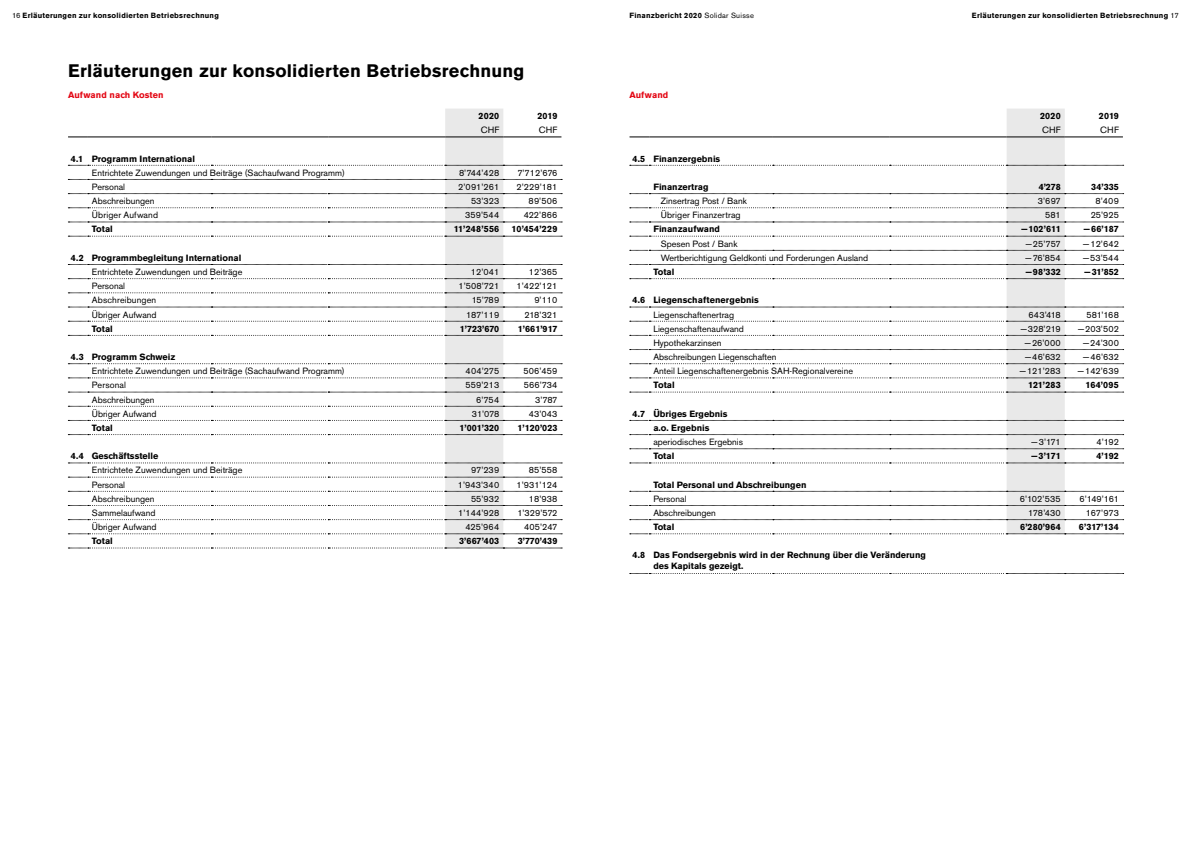
<style>
.page{position:relative;width:1191px;height:842px;background:#fff}
.page>*{position:absolute;margin:0;border:0;box-sizing:border-box;transform-origin:0 0}
.t1{font:700 18px "Akzidenz Grotesk BE";letter-spacing:.015em;color:#000}
.t2{font:9px "Akzidenz Grotesk BE";color:#000}
.t3{font:700 9px/14.2px "Akzidenz Grotesk BE";color:#000;text-align:center}
.t4{font:700 9px "Akzidenz Grotesk BE";letter-spacing:.01em;color:#e30613}
.t5{font:700 7.5px "Akzidenz Grotesk BE";letter-spacing:.035em;color:#000}
.s1{font-weight:400}
</style>
<div class="page">
<svg style="left:68px;top:109px;width:494px;height:440px"></svg>
<svg style="left:630px;top:573px;width:493px;height:1px"></svg>
<svg style="left:629px;top:109px;width:494px;height:426px"></svg>
<p class="t5" style="left:12px;top:11px;width:208px"><span class="s1">16</span> Erläuterungen zur konsolidierten Betriebsrechnung</p>
<p class="t5" style="left:629px;top:11px;width:126px">Finanzbericht 2020 <span class="s1">Solidar Suisse</span></p>
<p class="t5" style="left:971px;top:11px;width:209px">Erläuterungen zur konsolidierten Betriebsrechnung <span class="s1">17</span></p>
<h1 class="t1" style="left:68px;top:60px;width:458px">Erläuterungen zur konsolidierten Betriebsrechnung</h1>
<p class="t4" style="left:68px;top:89px;width:97px">Aufwand nach Kosten</p>
<p class="t4" style="left:629px;top:89px;width:40px">Aufwand</p>
<p class="t3" style="left:478px;top:109px;width:22px">2020</p>
<p class="t3" style="left:537px;top:109px;width:22px">2019</p>
<p class="t2" style="left:481px;top:125px;width:20px">CHF</p>
<p class="t2" style="left:539px;top:125px;width:20px">CHF</p>
<p class="t3" style="left:1040px;top:109px;width:22px">2020</p>
<p class="t3" style="left:1098px;top:109px;width:22px">2019</p>
<p class="t2" style="left:1042px;top:125px;width:20px">CHF</p>
<p class="t2" style="left:1100px;top:125px;width:20px">CHF</p>
<p class="t3" style="left:71px;top:151px;width:126px">4.1 Programm International</p>
<p class="t2" style="left:92px;top:167px;width:254px">Entrichtete Zuwendungen und Beiträge (Sachaufwand Programm)</p>
<p class="t2" style="left:459px;top:167px;width:42px">8’744’428</p>
<p class="t2" style="left:517px;top:167px;width:42px">7’712’676</p>
<p class="t2" style="left:92px;top:181px;width:35px">Personal</p>
<p class="t2" style="left:458px;top:181px;width:43px">2’091’261</p>
<p class="t2" style="left:516px;top:181px;width:42px">2’229’181</p>
<p class="t2" style="left:92px;top:196px;width:64px">Abschreibungen</p>
<p class="t2" style="left:471px;top:196px;width:30px">53’323</p>
<p class="t2" style="left:528px;top:196px;width:30px">89’506</p>
<p class="t2" style="left:92px;top:210px;width:68px">Übriger Aufwand</p>
<p class="t2" style="left:465px;top:210px;width:36px">359’544</p>
<p class="t2" style="left:523px;top:210px;width:35px">422’866</p>
<p class="t3" style="left:92px;top:222px;width:23px">Total</p>
<p class="t3" style="left:454px;top:222px;width:47px">11’248’556</p>
<p class="t3" style="left:511px;top:222px;width:47px">10’454’229</p>
<p class="t3" style="left:71px;top:251px;width:172px">4.2 Programmbegleitung International</p>
<p class="t2" style="left:92px;top:266px;width:152px">Entrichtete Zuwendungen und Beiträge</p>
<p class="t2" style="left:471px;top:266px;width:30px">12’041</p>
<p class="t2" style="left:529px;top:266px;width:30px">12’365</p>
<p class="t2" style="left:92px;top:281px;width:35px">Personal</p>
<p class="t2" style="left:458px;top:281px;width:42px">1’508’721</p>
<p class="t2" style="left:516px;top:281px;width:42px">1’422’121</p>
<p class="t2" style="left:92px;top:295px;width:66px">Abschreibungen</p>
<p class="t2" style="left:472px;top:295px;width:29px">15’789</p>
<p class="t2" style="left:534px;top:295px;width:25px">9’110</p>
<p class="t2" style="left:92px;top:309px;width:66px">Übriger Aufwand</p>
<p class="t2" style="left:466px;top:309px;width:35px">187’119</p>
<p class="t2" style="left:524px;top:309px;width:34px">218’321</p>
<p class="t3" style="left:92px;top:322px;width:23px">Total</p>
<p class="t3" style="left:460px;top:322px;width:41px">1’723’670</p>
<p class="t3" style="left:518px;top:322px;width:41px">1’661’917</p>
<p class="t3" style="left:71px;top:350px;width:106px">4.3 Programm Schweiz</p>
<p class="t2" style="left:92px;top:366px;width:254px">Entrichtete Zuwendungen und Beiträge (Sachaufwand Programm)</p>
<p class="t2" style="left:465px;top:366px;width:35px">404’275</p>
<p class="t2" style="left:523px;top:366px;width:36px">506’459</p>
<p class="t2" style="left:92px;top:380px;width:36px">Personal</p>
<p class="t2" style="left:465px;top:380px;width:35px">559’213</p>
<p class="t2" style="left:524px;top:380px;width:35px">566’734</p>
<p class="t2" style="left:92px;top:394px;width:64px">Abschreibungen</p>
<p class="t2" style="left:476px;top:394px;width:25px">6’754</p>
<p class="t2" style="left:535px;top:394px;width:24px">3’787</p>
<p class="t2" style="left:92px;top:408px;width:66px">Übriger Aufwand</p>
<p class="t2" style="left:472px;top:408px;width:29px">31’078</p>
<p class="t2" style="left:529px;top:408px;width:30px">43’043</p>
<p class="t3" style="left:92px;top:421px;width:23px">Total</p>
<p class="t3" style="left:459px;top:421px;width:41px">1’001’320</p>
<p class="t3" style="left:517px;top:421px;width:41px">1’120’023</p>
<p class="t3" style="left:71px;top:449px;width:89px">4.4 Geschäftsstelle</p>
<p class="t2" style="left:92px;top:465px;width:152px">Entrichtete Zuwendungen und Beiträge</p>
<p class="t2" style="left:471px;top:465px;width:30px">97’239</p>
<p class="t2" style="left:529px;top:465px;width:30px">85’558</p>
<p class="t2" style="left:92px;top:479px;width:35px">Personal</p>
<p class="t2" style="left:458px;top:479px;width:43px">1’943’340</p>
<p class="t2" style="left:516px;top:479px;width:42px">1’931’124</p>
<p class="t2" style="left:92px;top:493px;width:64px">Abschreibungen</p>
<p class="t2" style="left:471px;top:493px;width:30px">55’932</p>
<p class="t2" style="left:529px;top:493px;width:30px">18’938</p>
<p class="t2" style="left:92px;top:507px;width:65px">Sammelaufwand</p>
<p class="t2" style="left:458px;top:507px;width:43px">1’144’928</p>
<p class="t2" style="left:517px;top:507px;width:42px">1’329’572</p>
<p class="t2" style="left:92px;top:522px;width:66px">Übriger Aufwand</p>
<p class="t2" style="left:465px;top:522px;width:35px">425’964</p>
<p class="t2" style="left:524px;top:522px;width:35px">405’247</p>
<p class="t3" style="left:92px;top:534px;width:23px">Total</p>
<p class="t3" style="left:459px;top:534px;width:42px">3’667’403</p>
<p class="t3" style="left:518px;top:534px;width:41px">3’770’439</p>
<p class="t3" style="left:632px;top:151px;width:89px">4.5 Finanzergebnis</p>
<p class="t3" style="left:653px;top:180px;width:57px">Finanzertrag</p>
<p class="t3" style="left:1038px;top:180px;width:24px">4’278</p>
<p class="t3" style="left:1091px;top:180px;width:29px">34’335</p>
<p class="t2" style="left:660px;top:196px;width:88px">Zinsertrag Post / Bank</p>
<p class="t2" style="left:1038px;top:196px;width:24px">3’697</p>
<p class="t2" style="left:1095px;top:196px;width:25px">8’409</p>
<p class="t2" style="left:660px;top:210px;width:81px">Übriger Finanzertrag</p>
<p class="t2" style="left:1045px;top:210px;width:17px">581</p>
<p class="t2" style="left:1090px;top:210px;width:30px">25’925</p>
<p class="t3" style="left:653px;top:222px;width:68px">Finanzaufwand</p>
<p class="t3" style="left:1021px;top:222px;width:41px">−102’611</p>
<p class="t3" style="left:1084px;top:222px;width:36px">−66’187</p>
<p class="t2" style="left:660px;top:238px;width:78px">Spesen Post / Bank</p>
<p class="t2" style="left:1025px;top:238px;width:37px">−25’757</p>
<p class="t2" style="left:1083px;top:238px;width:37px">−12’642</p>
<p class="t2" style="left:660px;top:252px;width:209px">Wertberichtigung Geldkonti und Forderungen Ausland</p>
<p class="t2" style="left:1025px;top:252px;width:37px">−76’854</p>
<p class="t2" style="left:1083px;top:252px;width:37px">−53’544</p>
<p class="t3" style="left:653px;top:265px;width:23px">Total</p>
<p class="t3" style="left:1025px;top:265px;width:36px">−98’332</p>
<p class="t3" style="left:1084px;top:265px;width:36px">−31’852</p>
<p class="t3" style="left:632px;top:293px;width:128px">4.6 Liegenschaftenergebnis</p>
<p class="t2" style="left:653px;top:309px;width:82px">Liegenschaftenertrag</p>
<p class="t2" style="left:1028px;top:309px;width:34px">643’418</p>
<p class="t2" style="left:1086px;top:309px;width:34px">581’168</p>
<p class="t2" style="left:653px;top:323px;width:92px">Liegenschaftenaufwand</p>
<p class="t2" style="left:1020px;top:323px;width:42px">−328’219</p>
<p class="t2" style="left:1078px;top:323px;width:42px">−203’502</p>
<p class="t2" style="left:653px;top:337px;width:70px">Hypothekarzinsen</p>
<p class="t2" style="left:1025px;top:337px;width:37px">−26’000</p>
<p class="t2" style="left:1083px;top:337px;width:37px">−24’300</p>
<p class="t2" style="left:653px;top:352px;width:125px">Abschreibungen Liegenschaften</p>
<p class="t2" style="left:1025px;top:352px;width:37px">−46’632</p>
<p class="t2" style="left:1083px;top:352px;width:37px">−46’632</p>
<p class="t2" style="left:653px;top:366px;width:201px">Anteil Liegenschaftenergebnis SAH-Regionalvereine</p>
<p class="t2" style="left:1020px;top:366px;width:42px">−121’283</p>
<p class="t2" style="left:1078px;top:366px;width:42px">−142’639</p>
<p class="t3" style="left:653px;top:378px;width:23px">Total</p>
<p class="t3" style="left:1028px;top:378px;width:34px">121’283</p>
<p class="t3" style="left:1085px;top:378px;width:35px">164’095</p>
<p class="t3" style="left:632px;top:407px;width:97px">4.7 Übriges Ergebnis a.o. Ergebnis</p>
<p class="t2" style="left:653px;top:437px;width:91px">aperiodisches Ergebnis</p>
<p class="t2" style="left:1031px;top:437px;width:31px">−3’171</p>
<p class="t2" style="left:1096px;top:437px;width:24px">4’192</p>
<p class="t3" style="left:653px;top:449px;width:23px">Total</p>
<p class="t3" style="left:1031px;top:449px;width:31px">−3’171</p>
<p class="t3" style="left:1096px;top:449px;width:24px">4’192</p>
<p class="t3" style="left:653px;top:477px;width:155px">Total Personal und Abschreibungen</p>
<p class="t2" style="left:653px;top:493px;width:35px">Personal</p>
<p class="t2" style="left:1020px;top:493px;width:42px">6’102’535</p>
<p class="t2" style="left:1079px;top:493px;width:41px">6’149’161</p>
<p class="t2" style="left:653px;top:507px;width:64px">Abschreibungen</p>
<p class="t2" style="left:1028px;top:507px;width:34px">178’430</p>
<p class="t2" style="left:1086px;top:507px;width:34px">167’973</p>
<p class="t3" style="left:653px;top:520px;width:23px">Total</p>
<p class="t3" style="left:1020px;top:520px;width:42px">6’280’964</p>
<p class="t3" style="left:1079px;top:520px;width:41px">6’317’134</p>
<p class="t3" style="left:653px;top:550px;width:274px;line-height:10.8px;text-align:left;text-indent:-21px">4.8 Das Fondsergebnis wird in der Rechnung über die Veränderung des Kapitals gezeigt.</p>
</div>
